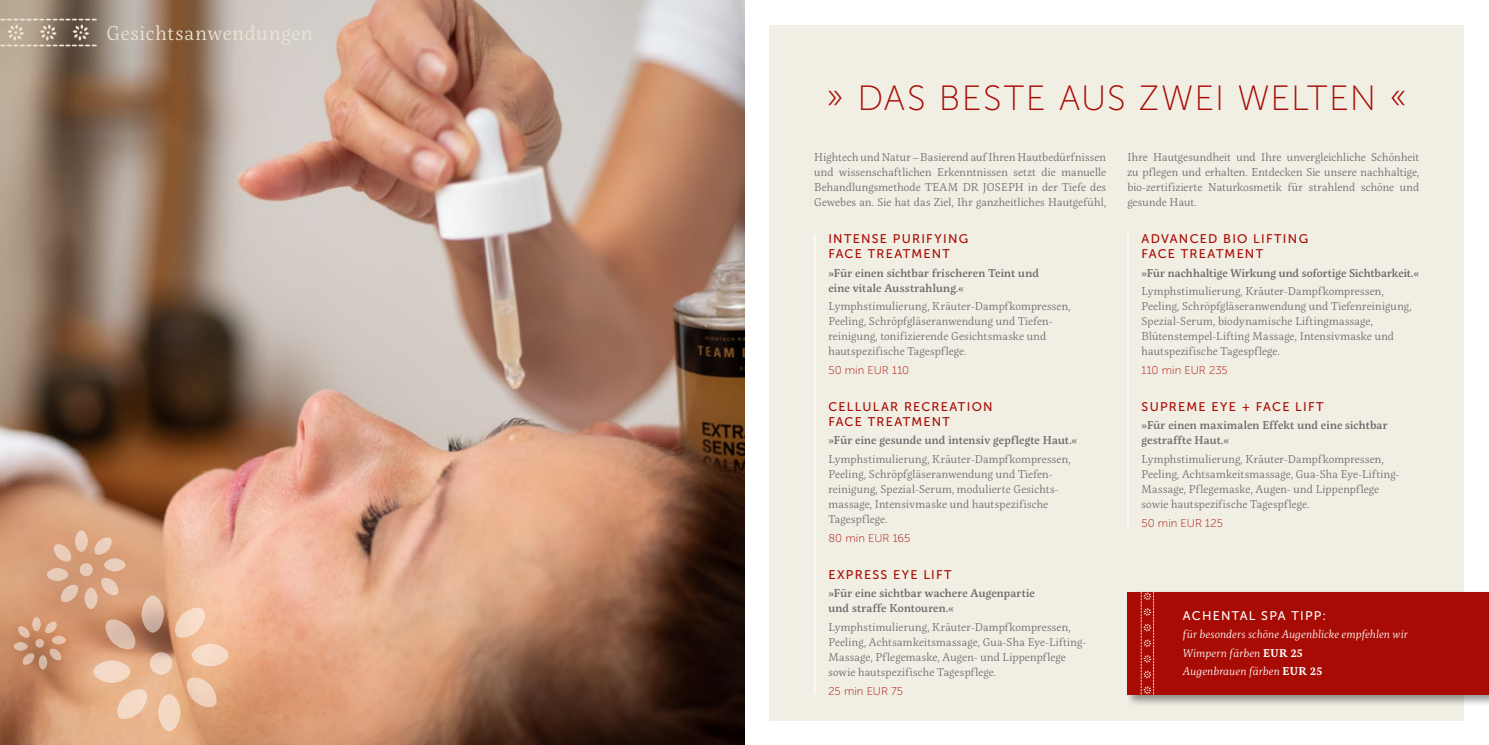
<style>
.page{position:relative;width:1489px;height:745px;background:#fff}
.page>*{position:absolute;margin:0;border:0;box-sizing:border-box;transform-origin:0 0}
.t1{font:35px "Museo Sans 100";letter-spacing:.03em;color:#a80b03}
.t2{font:300 20px "Servus Slab";letter-spacing:.055em;color:#eae5d5}
.t3{font:12.5px/15px "Museo Sans 500";letter-spacing:.1em;color:#a80b03}
.t4{font:12.5px "Museo Sans 500";letter-spacing:.1em;color:#fff}
.t5{font:300 11.25px/15px "Servus Slab";letter-spacing:.02em;color:#6a6a69}
.t6{font:500 11.25px/15px "Servus Slab";letter-spacing:.015em;color:#6a6a69}
.t7{font:italic 300 11.25px/18.5px "Servus Slab";letter-spacing:.005em;color:#fff}
.t8{font:11.25px "Museo Sans 100";letter-spacing:.005em;color:#a80b03}
.s1{font-weight:600;font-style:normal}
</style>
<div class="page">
<img style="left:0;top:0;width:744px;height:744px">
<div style="left:769px;top:25px;width:694px;height:694px;background:#f1eee4"></div>
<div style="left:1125px;top:589px;width:363px;height:117px;background:#000;opacity:.4"></div>
<div style="left:1127px;top:591px;width:361px;height:103px;background:#a80b03"></div>
<svg style="left:13px;top:530px;width:216px;height:200px;background:#dca887"></svg>
<svg style="left:0;top:18px;width:97px;height:29px;background:#9f8f7d"></svg>
<hr style="left:1127px;top:234px;width:1px;height:292px;background:#fff">
<hr style="left:814px;top:234px;width:1px;height:460px;background:#fff">
<svg style="left:1140px;top:591px;width:14px;height:103px"></svg>
<h2 class="t2" style="left:106px;top:20px;width:208px">Gesichtsanwendungen</h2>
<h1 class="t1" style="left:825px;top:79px;width:583px">» DAS BESTE AUS ZWEI WELTEN «</h1>
<p class="t5" style="left:814px;top:150px;width:293px;text-align:justify">Hightech und Natur – Basierend auf Ihren Hautbedürfnissen und wissenschaftlichen Erkenntnissen setzt die manuelle Behandlungsmethode TEAM DR JOSEPH in der Tiefe des Gewebes an. Sie hat das Ziel, Ihr ganzheitliches Hautgefühl,</p>
<p class="t5" style="left:1127px;top:150px;width:293px;text-align:justify">Ihre Hautgesundheit und Ihre unvergleichliche Schönheit zu pflegen und erhalten. Entdecken Sie unsere nachhaltige, bio-zertifizierte Naturkosmetik für strahlend schöne und gesunde Haut.</p>
<p class="t3" style="left:828px;top:231px;width:141px">INTENSE PURIFYING<br>FACE TREATMENT</p>
<p class="t6" style="left:828px;top:265px;width:212px">»Für einen sichtbar frischeren Teint und eine vitale Ausstrahlung.«</p>
<p class="t5" style="left:828px;top:298px;width:244px">Lymphstimulierung, Kräuter-Dampfkompressen, Peeling, Schröpfgläseranwendung und Tiefen&shy;reinigung, tonifizierende Gesichtsmaske und hautspezifische Tagespflege.</p>
<p class="t8" style="left:828px;top:363px;width:82px">50 min EUR 110</p>
<p class="t3" style="left:828px;top:399px;width:166px">CELLULAR RECREATION<br>FACE TREATMENT</p>
<p class="t6" style="left:828px;top:432px;width:250px">»Für eine gesunde und intensiv gepflegte Haut.«</p>
<p class="t5" style="left:828px;top:451px;width:244px">Lymphstimulierung, Kräuter-Dampfkompressen, Peeling, Schröpfgläseranwendung und Tiefen&shy;reinigung, Spezial-Serum, modulierte Gesichts&shy;massage, Intensivmaske und hautspezifische Tagespflege.</p>
<p class="t8" style="left:828px;top:531px;width:83px">80 min EUR 165</p>
<p class="t3" style="left:828px;top:566px;width:125px">EXPRESS EYE LIFT</p>
<p class="t6" style="left:828px;top:585px;width:208px">»Für eine sichtbar wachere Augenpartie und straffe Kontouren.«</p>
<p class="t5" style="left:828px;top:619px;width:259px">Lymphstimulierung, Kräuter-Dampfkompressen, Peeling, Achtsamkeitsmassage, Gua-Sha Eye-Lifting-Massage, Pflegemaske, Augen- und Lippenpflege sowie hautspezifische Tagespflege.</p>
<p class="t8" style="left:828px;top:684px;width:76px">25 min EUR 75</p>
<p class="t3" style="left:1141px;top:231px;width:168px">ADVANCED BIO LIFTING<br>FACE TREATMENT</p>
<p class="t6" style="left:1141px;top:265px;width:279px">»Für nachhaltige Wirkung und sofortige Sichtbarkeit.«</p>
<p class="t5" style="left:1141px;top:283px;width:271px">Lymphstimulierung, Kräuter-Dampfkompressen, Peeling, Schröpfgläseranwendung und Tiefenreinigung, Spezial-Serum, biodynamische Liftingmassage, Blütenstempel-Lifting Massage, Intensivmaske und hautspezifische Tagespflege.</p>
<p class="t8" style="left:1141px;top:363px;width:88px">110 min EUR 235</p>
<p class="t3" style="left:1141px;top:399px;width:183px">SUPREME EYE + FACE LIFT</p>
<p class="t6" style="left:1141px;top:417px;width:247px">»Für einen maximalen Effekt und eine sichtbar gestraffte Haut.«</p>
<p class="t5" style="left:1141px;top:451px;width:259px">Lymphstimulierung, Kräuter-Dampfkompressen, Peeling, Achtsamkeitsmassage, Gua-Sha Eye-Lifting-Massage, Pflegemaske, Augen- und Lippenpflege sowie hautspezifische Tagespflege.</p>
<p class="t8" style="left:1141px;top:516px;width:83px">50 min EUR 125</p>
<p class="t4" style="left:1182px;top:608px;width:145px">ACHENTAL SPA TIPP:</p>
<p class="t7" style="left:1182px;top:624px;width:226px">für besonders schöne Augenblicke empfehlen wir<br>Wimpern färben <span class="s1">EUR 25<br></span>Augenbrauen färben <span class="s1">EUR 25</span></p>
</div>
